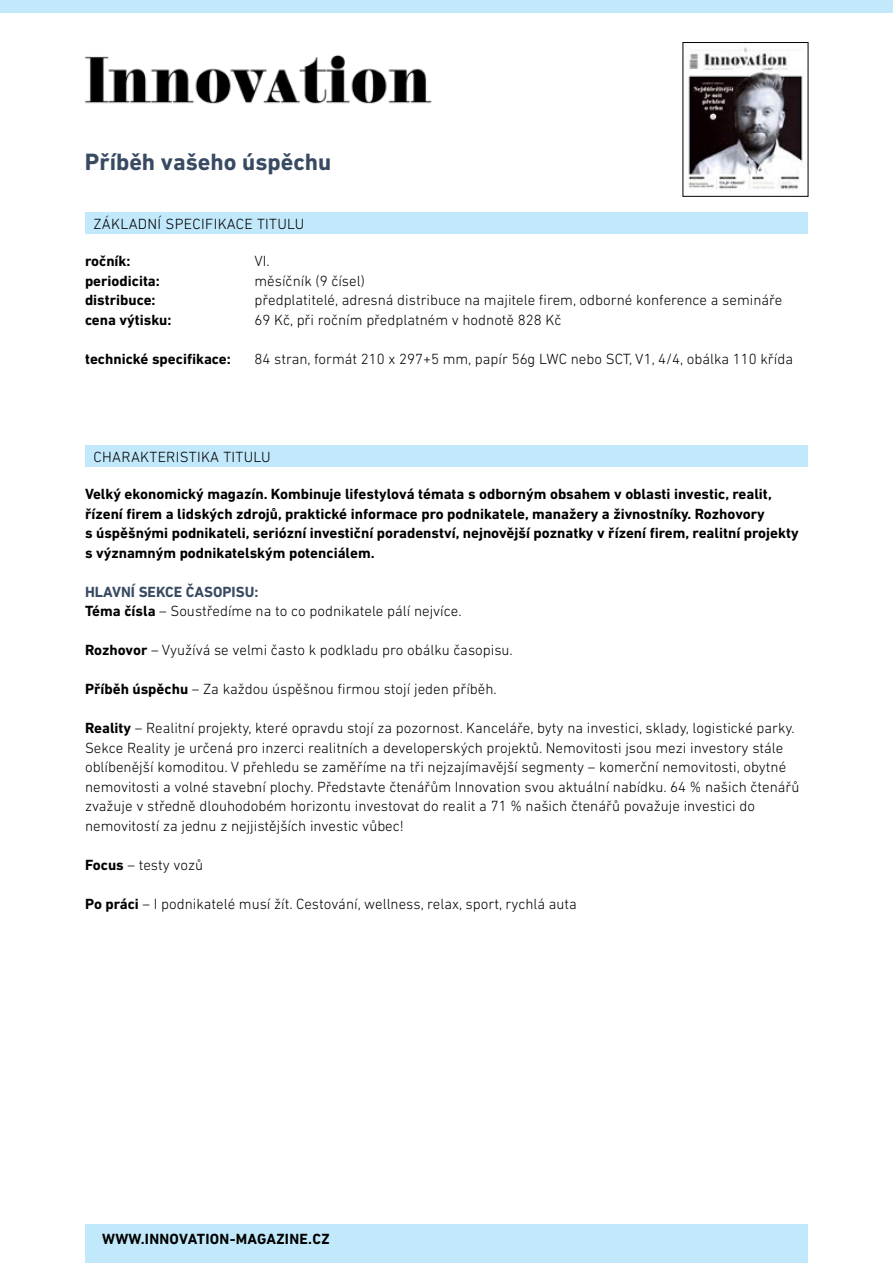
<style>
.page{position:relative;width:893px;height:1263px;background:#fff}
.page>*{position:absolute;margin:0;border:0;box-sizing:border-box;transform-origin:0 0}
.t1{font:700 24px "DIN Next LT Pro";color:#384a62}
.t2{font:300 15px/19.5px "DIN Next LT Pro";color:#000}
.t3{font:700 15px/19.5px "DIN Next LT Pro";color:#000}
.t4{font:700 15px "DIN Next LT Pro";letter-spacing:.02em;color:#000}
.t5{font:300 15px "DIN Next LT Pro";letter-spacing:.02em;color:#000}
.s1{font-weight:700;color:#384a62}
.s2{font-weight:700}
</style>
<div class="page">
<div style="left:85px;top:213px;width:723px;height:21px;background:#c2e9fb"></div>
<div style="left:85px;top:446px;width:723px;height:21px;background:#c2e9fb"></div>
<img style="left:688px;top:47px;width:115px;height:143px">
<div style="left:683px;top:42px;width:125px;height:155px;border:1px solid #000"></div>
<img style="left:84px;top:54px;width:348px;height:50px">
<div style="left:85px;top:1225px;width:723px;height:38px;background:#c2e9fb"></div>
<div style="left:0;top:0;width:893px;height:13px;background:#c2e9fb"></div>
<h1 class="t1" style="left:85px;top:148px;width:248px">Příběh vašeho úspěchu</h1>
<p class="t5" style="left:94px;top:215px;width:212px">základní speci fikace titulu</p>
<p class="t3" style="left:85px;top:251px;width:47px">ročník:</p>
<p class="t2" style="left:255px;top:251px;width:17px">VI.</p>
<p class="t3" style="left:85px;top:271px;width:76px">periodicita:</p>
<p class="t2" style="left:255px;top:271px;width:112px">měsíčník (9 čísel)</p>
<p class="t3" style="left:85px;top:290px;width:72px">distribuce:</p>
<p class="t2" style="left:255px;top:290px;width:529px">předplatitelé, adresná distribuce na majitele firem, odborné konference a semináře</p>
<p class="t3" style="left:85px;top:310px;width:88px">cena výtisku:</p>
<p class="t2" style="left:255px;top:310px;width:308px">69 Kč, při ročním předplatném v hodnotě 828 Kč</p>
<p class="t3" style="left:85px;top:349px;width:147px">technické specifikace:</p>
<p class="t2" style="left:255px;top:349px;width:540px">84 stran, formát 210 x 297+5 mm, papír 56g LWC nebo SCT, V1, 4/4, obálka 110 křída</p>
<p class="t2" style="left:94px;top:447px;width:81px">charakteristik</p>
<p class="t2" style="left:210px;top:447px;width:62px">a titulu</p>
<p class="t3" style="left:85px;top:484px;width:715px">Velký ekonomický magazín. Kombinuje lifestylová témata s odborným obsahem v oblasti investic, realit, řízení firem a lidských zdrojů, praktické informace pro podnikatele, manažery a živnostníky. Rozhovory<br>s úspěšnými podnikateli, seriózní investiční poradenství, nejnovější poznatky v řízení firem, realitní projekty s významným podnikatelským potenciálem.</p>
<p class="t2" style="left:85px;top:582px;width:378px"><span class="s1">Hlavní sekce časopisu:<br></span><span class="s2">Téma čísla</span> – Soustředíme na to co podnikatele pálí nejvíce.</p>
<p class="t2" style="left:85px;top:640px;width:429px"><span class="s2">Rozhovor</span> – Využívá se velmi často k podkladu pro obálku časopisu.</p>
<p class="t2" style="left:85px;top:679px;width:413px"><span class="s2">Příběh úspěchu</span> – Za každou úspěšnou firmou stojí jeden příběh.</p>
<p class="t2" style="left:85px;top:718px;width:716px"><span class="s2">Reality</span> – Realitní projekty, které opravdu stojí za pozornost. Kanceláře, byty na investici, sklady, logistické parky.<br>Sekce Reality je určená pro inzerci realitních a developerských projektů. Nemovitosti jsou mezi investory stále oblíbenější komoditou. V přehledu se zaměříme na tři nejzajímavější segmenty – komerční nemovitosti, obytné nemovitosti a volné stavební plochy. Představte čtenářům Innovation svou aktuální nabídku. 64 % našich čtenářů zvažuje v středně dlouhodobém horizontu investovat do realit a 71 % našich čtenářů považuje investici do nemovitostí za jednu z nejjistějších investic vůbec!</p>
<p class="t2" style="left:85px;top:855px;width:120px"><span class="s2">Focus</span> – testy vozů</p>
<p class="t2" style="left:85px;top:894px;width:493px"><span class="s2">Po práci</span> – I podnikatelé musí žít. Cestování, wellness, relax, sport, rychlá auta</p>
<p class="t4" style="left:102px;top:1230px;width:229px">www.innovation-magazine.cz</p>
</div>
